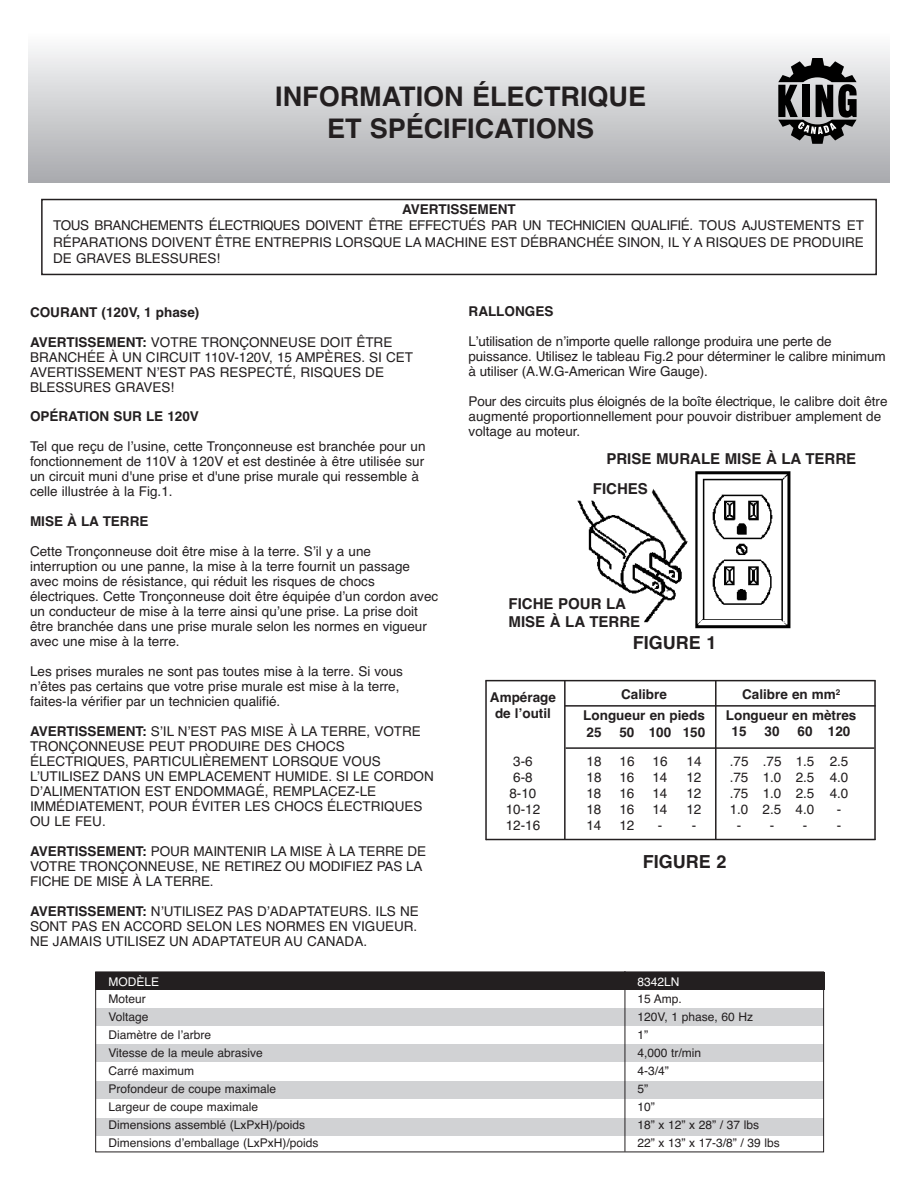
<style>
.page{position:relative;width:918px;height:1188px;background:#fff}
.page>*{position:absolute;margin:0;border:0;box-sizing:border-box;transform-origin:0 0}
.t1{font:700 27px/32.4px "Helvetica";color:#231f20;text-align:center}
.t2{font:700 18px "Helvetica";color:#231f20}
.t3{font:700 15px/29.7px "Helvetica";color:#231f20}
.t4{font:13.5px/15px "Helvetica";color:#231f20}
.t5{font:700 13.5px/16px "Helvetica";color:#231f20;text-align:center}
.t6{font:12px "Helvetica";color:#231f20}
.t7{font:12px "Helvetica";color:#fff}
.s1{font-weight:700}
</style>
<div class="page">
<div style="left:29px;top:34px;width:860px;height:148px;background:linear-gradient(to bottom,#fbfcfc,#a9aaae)"></div>
<svg style="left:778px;top:58px;width:79px;height:86px;background:#666667"></svg>
<div style="left:41px;top:199px;width:836px;height:76px;border:2px solid #231f20"></div>
<img style="left:577px;top:471px;width:214px;height:158px">
<hr style="left:485px;top:680px;width:391px;height:1px;background:#231f20">
<hr style="left:486px;top:839px;width:389px;height:1px;background:#231f20">
<hr style="left:874px;top:680px;width:2px;height:160px;background:#231f20">
<hr style="left:485px;top:681px;width:2px;height:159px;background:#231f20">
<hr style="left:564px;top:680px;width:2px;height:159px;background:#231f20">
<hr style="left:565px;top:705px;width:311px;height:2px;background:#231f20">
<hr style="left:566px;top:747px;width:308px;height:2px;background:#231f20">
<hr style="left:715px;top:681px;width:2px;height:159px;background:#231f20">
<div style="left:96px;top:1008px;width:728px;height:18px;background:#d1d2d4"></div>
<div style="left:96px;top:1044px;width:728px;height:18px;background:#d1d2d4"></div>
<div style="left:96px;top:1081px;width:727px;height:18px;background:#d1d2d4"></div>
<div style="left:96px;top:1118px;width:728px;height:18px;background:#d1d2d4"></div>
<div style="left:95px;top:972px;width:729px;height:17px;background:#231f20"></div>
<div style="left:95px;top:972px;width:729px;height:180px;border:1px solid #231f20"></div>
<hr style="left:625px;top:971px;width:1px;height:181px;background:#231f20">
<h1 class="t1" style="left:275px;top:80px;width:372px">INFORMATION ÉLECTRIQUE<br>ET SPÉCIFICATIONS</h1>
<p class="t5" style="left:402px;top:202px;width:115px">AVERTISSEMENT</p>
<p class="t4" style="left:53px;top:218px;width:813px;line-height:16.2px;text-align:justify">TOUS BRANCHEMENTS ÉLECTRIQUES DOIVENT ÊTRE EFFECTUÉS PAR UN TECHNICIEN QUALIFIÉ. TOUS AJUSTEMENTS ET RÉPARATIONS DOIVENT ÊTRE ENTREPRIS LORSQUE LA MACHINE EST DÉBRANCHÉE SINON, IL Y A RISQUES DE PRODUIRE DE GRAVES BLESSURES!</p>
<p class="t5" style="left:30px;top:304px;width:171px">COURANT (120V, 1 phase)</p>
<p class="t4" style="left:30px;top:334px;width:385px"><span class="s1">AVERTISSEMENT:</span> VOTRE TRONçONNEUSE DOIT ÊTRE BRANCHÉE À UN CIRCUIT 110V-120V, 15 AMPÈRES. SI CET AVERTISSEMENT N’EST PAS RESPECTÉ, RISQUES DE BLESSURES GRAVES!</p>
<p class="t5" style="left:30px;top:409px;width:170px">OPÉRATION SUR LE 120V</p>
<p class="t4" style="left:30px;top:439px;width:397px">Tel que reçu de l’usine, cette Tronçonneuse est branchée pour un fonctionnement de 110V à 120V et est destinée à être utilisée sur un circuit muni d'une prise et d'une prise murale qui ressemble à celle illustrée à la Fig.1.</p>
<p class="t5" style="left:30px;top:514px;width:120px">MISE À LA TERRE</p>
<p class="t4" style="left:30px;top:544px;width:410px">Cette Tronçonneuse doit être mise à la terre. S’il y a une interruption ou une panne, la mise à la terre fournit un passage avec moins de résistance, qui réduit les risques de chocs électriques. Cette Tronçonneuse doit être équipée d’un cordon avec un conducteur de mise à la terre ainsi qu’une prise. La prise doit être branchée dans une prise murale selon les normes en vigueur avec une mise à la terre.</p>
<p class="t4" style="left:30px;top:664px;width:374px">Les prises murales ne sont pas toutes mise à la terre. Si vous n’êtes pas certains que votre prise murale est mise à la terre, faites-la vérifier par un technicien qualifié.</p>
<p class="t4" style="left:30px;top:724px;width:405px"><span class="s1">AVERTISSEMENT:</span> S’IL N’EST PAS MISE À LA TERRE, VOTRE TRONçONNEUSE PEUT PRODUIRE DES CHOCS ÉLECTRIQUES, PARTICULIÈREMENT LORSQUE VOUS L’UTILISEZ DANS UN EMPLACEMENT HUMIDE. SI LE CORDON D’ALIMENTATION EST ENDOMMAGÉ, REMPLACEZ-LE IMMÉDIATEMENT, POUR ÉVITER LES CHOCS ÉLECTRIQUES OU LE FEU.</p>
<p class="t4" style="left:30px;top:844px;width:398px"><span class="s1">AVERTISSEMENT:</span> POUR MAINTENIR LA MISE À LA TERRE DE<br>VOTRE TRONçONNEUSE, NE RETIREZ OU MODIFIEZ PAS LA<br>FICHE DE MISE À LA TERRE.</p>
<p class="t4" style="left:30px;top:904px;width:390px;text-align:justify"><span class="s1">AVERTISSEMENT:</span> N’UTILISEZ PAS D’ADAPTATEURS. ILS NE SONT PAS EN ACCORD SELON LES NORMES EN VIGUEUR.<br>NE JAMAIS UTILISEZ UN ADAPTATEUR AU CANADA.</p>
<p class="t5" style="left:469px;top:304px;width:86px">RALLONGES</p>
<p class="t4" style="left:469px;top:334px;width:419px">L’utilisation de n’importe quelle rallonge produira une perte de puissance. Utilisez le tableau Fig.2 pour déterminer le calibre minimum à utiliser (A.W.G-American Wire Gauge).</p>
<p class="t4" style="left:469px;top:394px;width:421px">Pour des circuits plus éloignés de la boîte électrique, le calibre doit être augmenté proportionnellement pour pouvoir distribuer amplement de voltage au moteur.</p>
<p class="t3" style="left:593px;top:444px;width:265px;text-indent:14px">PRISE MURALE MISE À LA TERRE<br>FICHES</p>
<p class="t3" style="left:509px;top:594px;width:133px;line-height:18px">FICHE POUR LA<br>MISE À LA TERRE</p>
<h2 class="t2" style="left:633px;top:632px;width:85px">FIGURE 1</h2>
<p class="t5" style="left:490px;top:689px;width:68px">Ampérage de l’outil</p>
<p class="t4" style="left:506px;top:753px;width:36px;line-height:16px;text-align:center">3-6<br>6-8<br>8-10<br>10-12<br>12-16</p>
<p class="t5" style="left:583px;top:683px;width:123px;line-height:21.9px">Calibre<br>Longueur en pieds</p>
<p class="t5" style="left:586px;top:724px;width:17px">25</p>
<p class="t5" style="left:619px;top:724px;width:87px">50 100 150</p>
<p class="t4" style="left:587px;top:754px;width:17px">18</p>
<p class="t4" style="left:620px;top:754px;width:17px">16</p>
<p class="t4" style="left:652px;top:754px;width:17px">16</p>
<p class="t4" style="left:687px;top:754px;width:17px">14</p>
<p class="t4" style="left:586px;top:770px;width:17px">18</p>
<p class="t4" style="left:619px;top:770px;width:17px">16</p>
<p class="t4" style="left:652px;top:770px;width:17px">14</p>
<p class="t4" style="left:686px;top:770px;width:17px">12</p>
<p class="t4" style="left:586px;top:786px;width:17px">18</p>
<p class="t4" style="left:619px;top:786px;width:17px">16</p>
<p class="t4" style="left:652px;top:786px;width:17px">14</p>
<p class="t4" style="left:686px;top:786px;width:17px">12</p>
<p class="t4" style="left:586px;top:802px;width:17px">18</p>
<p class="t4" style="left:619px;top:802px;width:17px">16</p>
<p class="t4" style="left:652px;top:802px;width:17px">14</p>
<p class="t4" style="left:686px;top:802px;width:17px">12</p>
<p class="t4" style="left:586px;top:818px;width:17px">14</p>
<p class="t4" style="left:619px;top:818px;width:17px">12</p>
<p class="t4" style="left:658px;top:818px;width:40px">- -</p>
<p class="t5" style="left:726px;top:683px;width:132px;line-height:21.8px">Calibre en mm<sup>2<br></sup>Longueur en mètres</p>
<p class="t5" style="left:732px;top:724px;width:17px">15</p>
<p class="t5" style="left:765px;top:724px;width:17px">30</p>
<p class="t5" style="left:798px;top:724px;width:54px">60 120</p>
<p class="t4" style="left:730px;top:753px;width:120px;line-height:16px;text-align:justify">.75 .75 1.5 2.5 .75 1.0 2.5 4.0 .75 1.0 2.5 4.0<br>1.0 2.5 4.0</p>
<p class="t4" style="left:837px;top:802px;width:6px">-</p>
<p class="t4" style="left:737px;top:818px;width:39px">- -</p>
<p class="t4" style="left:803px;top:818px;width:40px">- -</p>
<h2 class="t2" style="left:643px;top:851px;width:85px">FIGURE 2</h2>
<p class="t7" style="left:108px;top:975px;width:52px">MODÈLE</p>
<p class="t7" style="left:638px;top:975px;width:44px">8342LN</p>
<p class="t6" style="left:108px;top:992px;width:39px">Moteur</p>
<p class="t6" style="left:638px;top:992px;width:46px">15 Amp.</p>
<p class="t6" style="left:108px;top:1010px;width:42px">Voltage</p>
<p class="t6" style="left:638px;top:1010px;width:117px">120V, 1 phase, 60 Hz</p>
<p class="t6" style="left:108px;top:1028px;width:104px">Diamètre de l’arbre</p>
<p class="t6" style="left:638px;top:1028px;width:12px">1”</p>
<p class="t6" style="left:108px;top:1046px;width:156px">Vitesse de la meule abrasive</p>
<p class="t6" style="left:638px;top:1046px;width:65px">4,000 tr/min</p>
<p class="t6" style="left:108px;top:1064px;width:87px">Carré maximum</p>
<p class="t6" style="left:638px;top:1064px;width:33px">4-3/4”</p>
<p class="t6" style="left:108px;top:1082px;width:169px">Profondeur de coupe maximale</p>
<p class="t6" style="left:638px;top:1082px;width:12px">5”</p>
<p class="t6" style="left:108px;top:1100px;width:151px">Largeur de coupe maximale</p>
<p class="t6" style="left:638px;top:1100px;width:19px">10”</p>
<p class="t6" style="left:108px;top:1118px;width:198px">Dimensions assemblé (LxPxH)/poids</p>
<p class="t6" style="left:638px;top:1118px;width:123px">18” x 12” x 28” / 37 lbs</p>
<p class="t6" style="left:108px;top:1136px;width:212px">Dimensions d’emballage (LxPxH)/poids</p>
<p class="t6" style="left:638px;top:1136px;width:144px">22” x 13” x 17-3/8” / 39 lbs</p>
</div>
